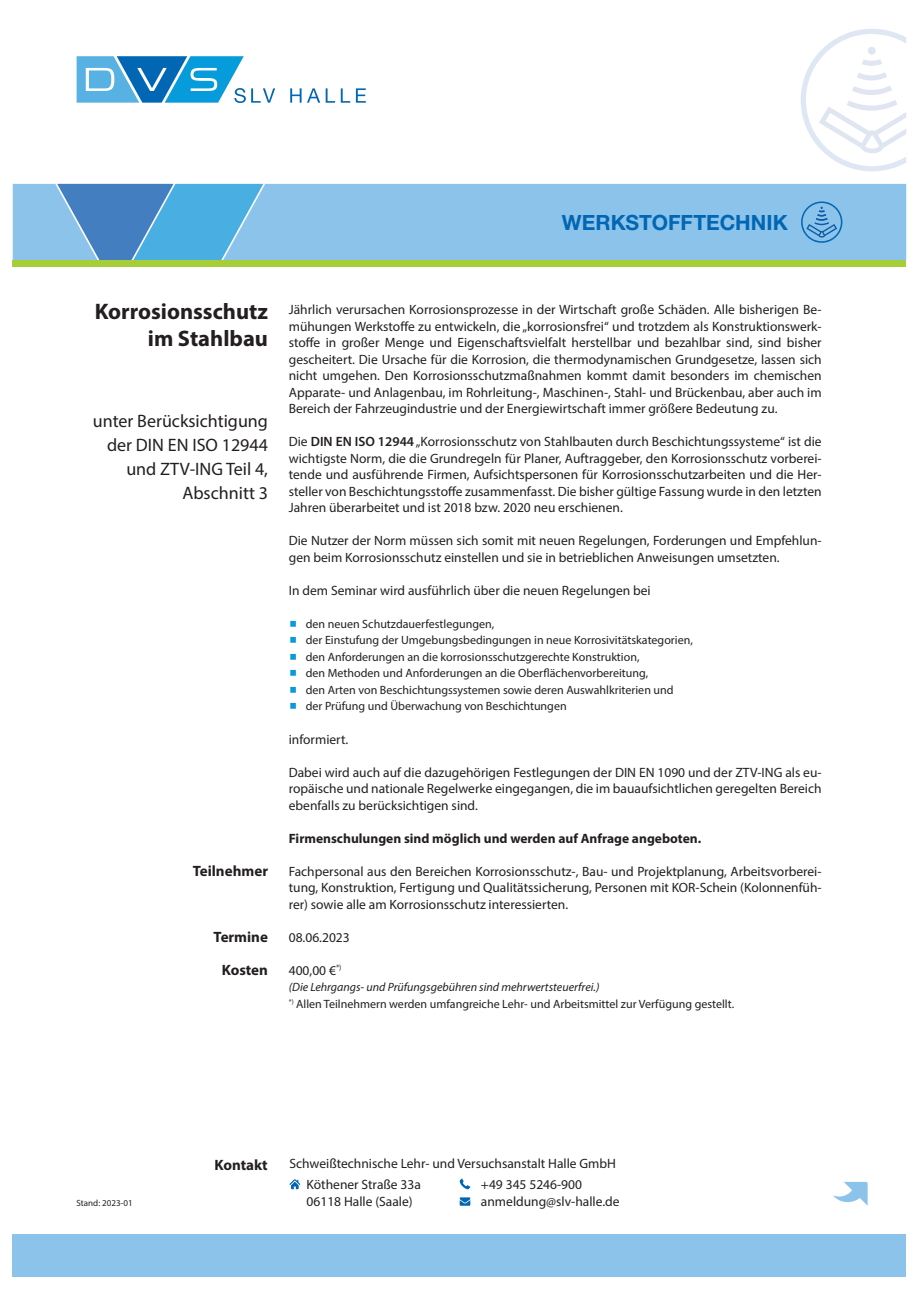
<style>
.page{position:relative;width:919px;height:1289px;background:#fff}
.page>*{position:absolute;margin:0;border:0;box-sizing:border-box;transform-origin:0 0}
.Große_Überschrift{font:700 22.5px/27px "Myriad Pro";color:#231f20;text-align:right}
.t1{font:700 21px "Helvetica Neue LT Std";color:#0166b3}
.Mittlere_Überschrift{font:18px/24px "Myriad Pro";color:#231f20;text-align:right}
.Kleine_Überschrift{font:700 15px "Myriad Pro";color:#231f20}
.Text{font:13.5px/16.5px "Myriad Pro";color:#231f20;text-align:justify}
.Text-2{font:700 13.5px "Myriad Pro";color:#231f20}
.Text-3{font:12px "Myriad Pro";color:#231f20}
.Text-4{font:italic 12px "Myriad Pro";color:#231f20}
.t2{font:9px "Myriad Pro";color:#231f20}
.s1{font-weight:600}
</style>
<div class="page">
<svg style="left:289px;top:1179px;width:11px;height:10px"></svg>
<svg style="left:459px;top:1178px;width:11px;height:11px"></svg>
<svg style="left:459px;top:1197px;width:11px;height:8px"></svg>
<div style="left:263px;top:184px;width:643px;height:76px;background:#8bc3ea"></div>
<svg style="left:13px;top:184px;width:250px;height:76px;background:#60a8db"></svg>
<div style="left:13px;top:1234px;width:893px;height:43px;background:#8bc3ea"></div>
<svg style="left:77px;top:56px;width:198px;height:47px"></svg>
<svg style="left:290px;top:88px;width:11px;height:15px"></svg>
<svg style="left:307px;top:88px;width:28px;height:15px"></svg>
<svg style="left:341px;top:88px;width:9px;height:15px"></svg>
<svg style="left:356px;top:88px;width:10px;height:15px"></svg>
<div style="left:13px;top:260px;width:893px;height:7px;background:#a6ce39"></div>
<svg style="left:801px;top:201px;width:41px;height:42px;background:#6eaddc"></svg>
<svg style="left:801px;top:29px;width:105px;height:142px"></svg>
<svg style="left:833px;top:1181px;width:34px;height:24px"></svg>
<h2 class="t1" style="left:562px;top:209px;width:227px">WERKSTOFFTECHNIK</h2>
<p class="Große_Überschrift" style="left:95px;top:297px;width:175px">Korrosionsschutz im Stahlbau</p>
<p class="Mittlere_Überschrift" style="left:93px;top:408px;width:177px">unter Berücksichtigung der DIN EN ISO 12944 und ZTV-ING Teil 4,<br>Abschnitt 3</p>
<p class="Kleine_Überschrift" style="left:193px;top:860px;width:77px">Teilnehmer</p>
<p class="Kleine_Überschrift" style="left:214px;top:926px;width:56px">Termine</p>
<p class="Kleine_Überschrift" style="left:222px;top:959px;width:48px">Kosten</p>
<p class="Text" style="left:289px;top:301px;width:534px">Jährlich verursachen Korrosionsprozesse in der Wirtschaft große Schäden. Alle bisherigen Be&shy;mühungen Werkstoffe zu entwickeln, die „korrosionsfrei“ und trotzdem als Konstruktionswerk&shy;stoffe in großer Menge und Eigenschaftsvielfalt herstellbar und bezahlbar sind, sind bisher gescheitert. Die Ursache für die Korrosion, die thermodynamischen Grundgesetze, lassen sich nicht umgehen. Den Korrosionsschutzmaßnahmen kommt damit besonders im chemischen Apparate- und Anlagenbau, im Rohrleitung-, Maschinen-, Stahl- und Brückenbau, aber auch im Bereich der Fahrzeugindustrie und der Energiewirtschaft immer größere Bedeutung zu.</p>
<p class="Text" style="left:289px;top:433px;width:534px">Die <span class="s1">DIN EN ISO 12944</span> „Korrosionsschutz von Stahlbauten durch Beschichtungssysteme“ ist die wichtigste Norm, die die Grundregeln für Planer, Auftraggeber, den Korrosionsschutz vorberei&shy;tende und ausführende Firmen, Aufsichtspersonen für Korrosionsschutzarbeiten und die Her&shy;steller von Beschichtungsstoffe zusammenfasst. Die bisher gültige Fassung wurde in den letzten Jahren überarbeitet und ist 2018 bzw. 2020 neu erschienen.</p>
<p class="Text" style="left:289px;top:532px;width:534px">Die Nutzer der Norm müssen sich somit mit neuen Regelungen, Forderungen und Empfehlun&shy;gen beim Korrosionsschutz einstellen und sie in betrieblichen Anweisungen umsetzten.</p>
<p class="Text" style="left:289px;top:582px;width:363px">In dem Seminar wird ausführlich über die neuen Regelungen bei</p>
<p class="Text-3" style="left:306px;top:616px;width:190px">den neuen Schutzdauerfestlegungen,</p>
<p class="Text-3" style="left:306px;top:633px;width:388px">der Einstufung der Umgebungsbedingungen in neue Korrosivitätskategorien,</p>
<p class="Text-3" style="left:306px;top:649px;width:335px">den Anforderungen an die korrosionsschutzgerechte Konstruktion,</p>
<p class="Text-3" style="left:306px;top:666px;width:344px">den Methoden und Anforderungen an die Oberflächenvorbereitung,</p>
<p class="Text-3" style="left:306px;top:682px;width:369px">den Arten von Beschichtungssystemen sowie deren Auswahlkriterien und</p>
<p class="Text-3" style="left:306px;top:699px;width:262px">der Prüfung und Überwachung von Beschichtungen</p>
<p class="Text" style="left:289px;top:730px;width:61px">informiert.</p>
<p class="Text" style="left:289px;top:763px;width:534px">Dabei wird auch auf die dazugehörigen Festlegungen der DIN EN 1090 und der ZTV-ING als eu&shy;ropäische und nationale Regelwerke eingegangen, die im bauaufsichtlichen geregelten Bereich ebenfalls zu berücksichtigen sind.</p>
<p class="Text-2" style="left:289px;top:829px;width:414px">Firmenschulungen sind möglich und werden auf Anfrage angeboten.</p>
<p class="Text" style="left:289px;top:862px;width:534px">Fachpersonal aus den Bereichen Korrosionsschutz-, Bau- und Projektplanung, Arbeitsvorberei&shy;tung, Konstruktion, Fertigung und Qualitätssicherung, Personen mit KOR-Schein (Kolonnenfüh&shy;rer) sowie alle am Korrosionsschutz interessierten.</p>
<p class="Text" style="left:289px;top:928px;width:62px">08.06.2023</p>
<p class="Text" style="left:289px;top:961px;width:54px">400,00 €<sup>*)</sup></p>
<p class="Text-4" style="left:289px;top:979px;width:312px">(Die Lehrgangs- und Prüfungsgebühren sind mehrwertsteuerfrei.)</p>
<p class="Text-3" style="left:289px;top:996px;width:447px"><sup>*)</sup> Allen Teilnehmern werden umfangreiche Lehr- und Arbeitsmittel zur Verfügung gestellt.</p>
<p class="t2" style="left:77px;top:1197px;width:58px">Stand: 2023-01</p>
<p class="Kleine_Überschrift" style="left:214px;top:1154px;width:55px">Kontakt</p>
<p class="Text" style="left:306px;top:1153px;width:311px;line-height:20.7px;text-indent:-17px">Schweißtechnische Lehr- und Versuchsanstalt Halle GmbH<br>Köthener Straße 33a</p>
<p class="Text" style="left:481px;top:1176px;width:103px">+49 345 5246-900</p>
<p class="Text" style="left:306px;top:1192px;width:108px">06118 Halle (Saale)</p>
<p class="Text" style="left:481px;top:1192px;width:140px">anmeldung@slv-halle.de</p>
</div>
